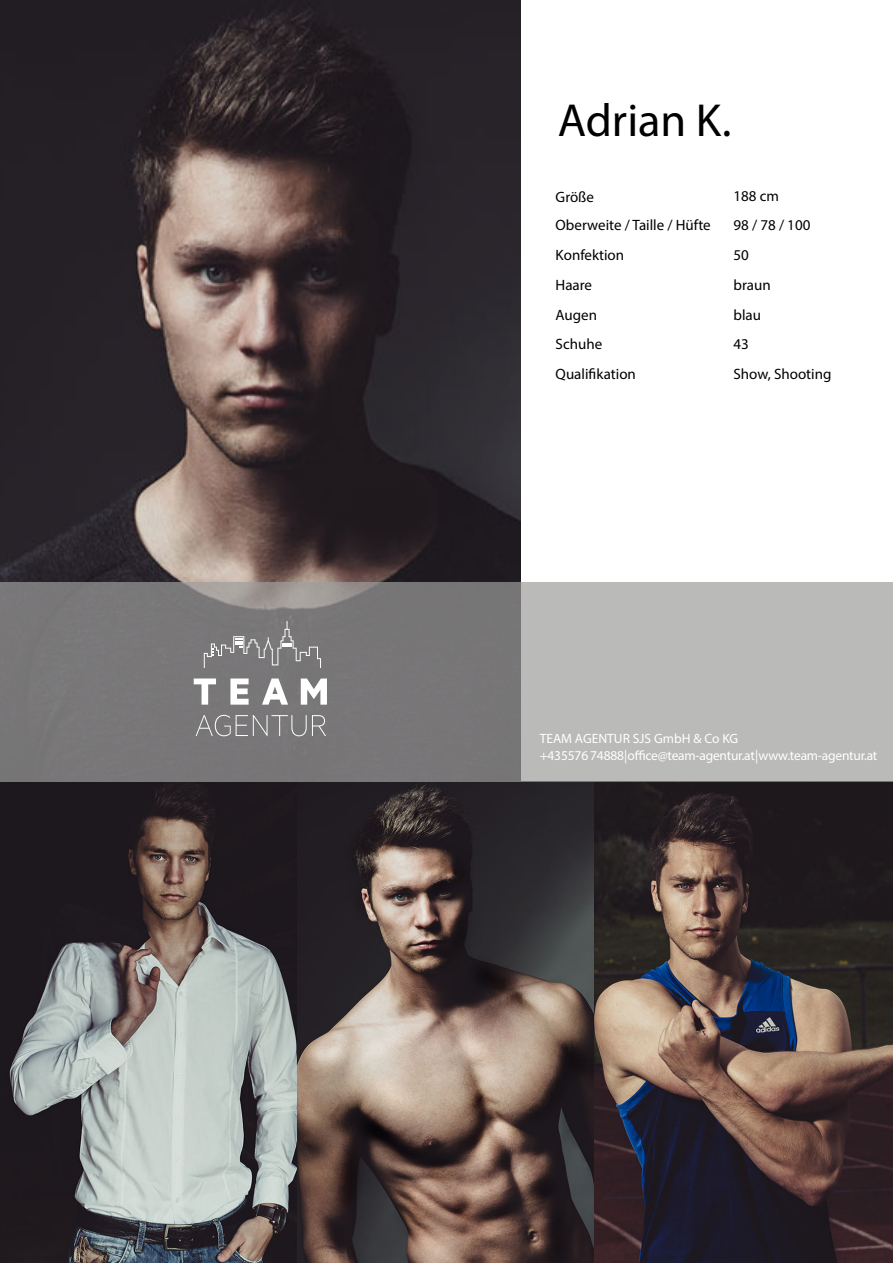
<style>
.page{position:relative;width:893px;height:1263px;background:#fff}
.page>*{position:absolute;margin:0;border:0;box-sizing:border-box;transform-origin:0 0}
.Name{font:46.5px "Myriad Pro";color:#000}
.Kategorien{font:15px "Myriad Pro";color:#000}
.Text{font:15px "Myriad Pro";color:#000}
.t1{font:13.5px/16.5px "Myriad Pro";letter-spacing:-.015em;color:#fff}
</style>
<div class="page">
<img style="left:0;top:782px;width:893px;height:481px">
<img style="left:0;top:0;width:521px;height:582px">
<svg style="left:0;top:582px;width:893px;height:200px;background:#969595"></svg>
<svg style="left:194px;top:678px;width:22px;height:27px"></svg>
<svg style="left:230px;top:678px;width:19px;height:27px"></svg>
<svg style="left:262px;top:678px;width:26px;height:27px"></svg>
<svg style="left:301px;top:678px;width:26px;height:27px"></svg>
<svg style="left:196px;top:715px;width:130px;height:21px;background:#8a898a"></svg>
<svg style="left:204px;top:621px;width:117px;height:47px;background:#848384"></svg>
<p class="Name" style="left:558px;top:92px;width:175px">Adrian K.</p>
<p class="Kategorien" style="left:556px;top:188px;width:40px">Größe</p>
<p class="Text" style="left:733px;top:186px;width:47px">188 cm</p>
<p class="Kategorien" style="left:556px;top:216px;width:157px">Oberweite / Taille / Hüfte</p>
<p class="Text" style="left:733px;top:216px;width:78px">98 / 78 / 100</p>
<p class="Kategorien" style="left:556px;top:246px;width:70px">Konfektion</p>
<p class="Text" style="left:733px;top:246px;width:17px">50</p>
<p class="Kategorien" style="left:556px;top:276px;width:38px">Haare</p>
<p class="Text" style="left:733px;top:276px;width:39px">braun</p>
<p class="Kategorien" style="left:556px;top:305px;width:43px">Augen</p>
<p class="Text" style="left:733px;top:305px;width:29px">blau</p>
<p class="Kategorien" style="left:556px;top:335px;width:48px">Schuhe</p>
<p class="Text" style="left:733px;top:335px;width:17px">43</p>
<p class="Kategorien" style="left:556px;top:365px;width:82px">Qualifikation</p>
<p class="Text" style="left:733px;top:365px;width:99px">Show, Shooting</p>
<p class="t1" style="left:540px;top:730px;width:339px">TEAM AGENTUR SJS GmbH &amp; Co KG<br>+43 5576 74 888 | office@team-agentur.at | www.team-agentur.at</p>
</div>
